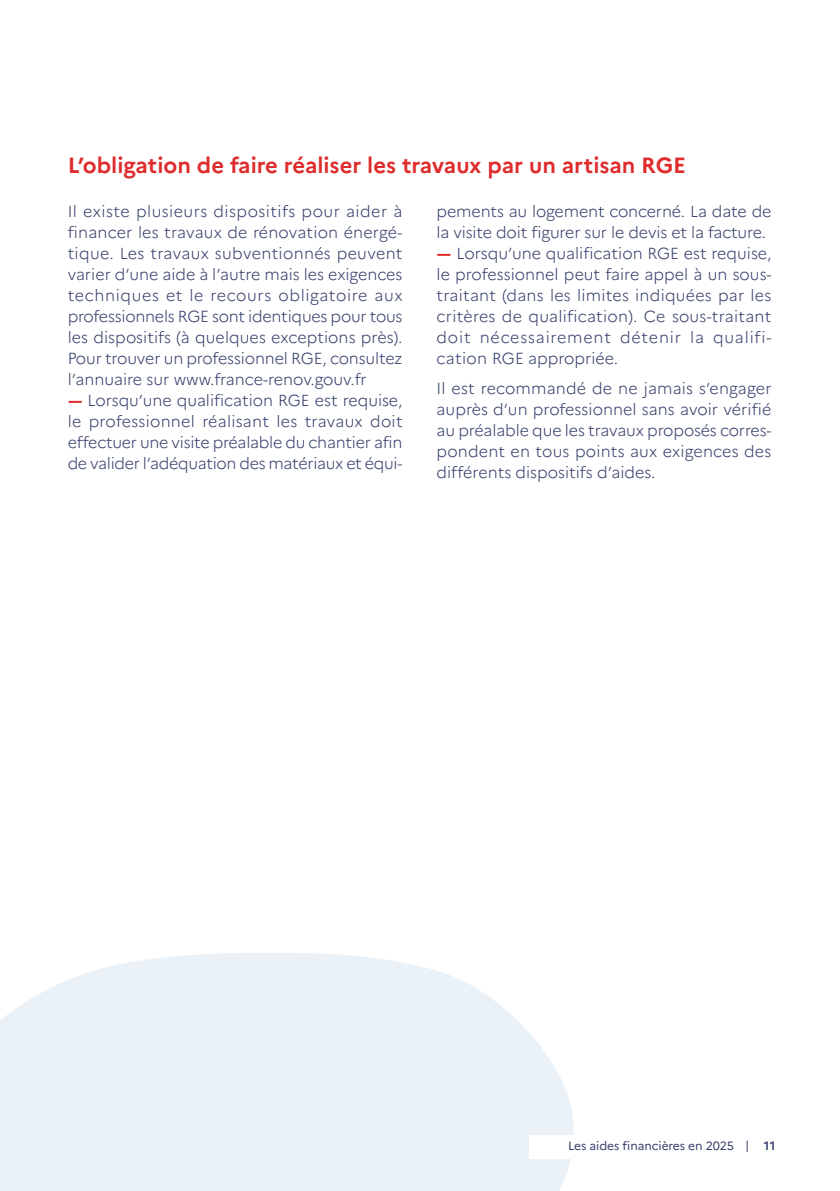
<style>
.page{position:relative;width:840px;height:1191px;background:#fff}
.page>*{position:absolute;margin:0;border:0;box-sizing:border-box;transform-origin:0 0}
.t1{font:700 22px "Marianne";color:#df2c2d}
.t2{font:300 16px/21px "Marianne";color:#353f6b}
.t3{font:12px "Marianne";letter-spacing:-.005em;color:#353f6b}
.t4{font:700 12px "Marianne";color:#353f6b}
.s1{font-weight:700;font-size:16.2px;color:#df2c2d}
</style>
<div class="page">
<svg style="left:0;top:953px;width:574px;height:238px;background:#ecf3f7"></svg>
<div style="left:529px;top:1135px;width:255px;height:23px;background:#fff"></div>
<svg style="left:746px;top:1140px;width:1px;height:12px"></svg>
<h1 class="t1" style="left:68px;top:148px;width:619px">L’obligation de faire réaliser les travaux par un artisan RGE</h1>
<p class="t2" style="left:68px;top:199px;width:336px">Il existe plusieurs dispositifs pour aider à financer les travaux de rénovation énergé&shy;tique. Les travaux subventionnés peuvent varier d’une aide à l’autre mais les exigences techniques et le recours obligatoire aux professionnels RGE sont identiques pour tous les dispositifs (à quelques exceptions près).<br>Pour trouver un professionnel RGE, consultez l’annuaire sur www.france-renov.gouv.fr <span class="s1">-</span>Lorsqu’une qualification RGE est requise, le professionnel réalisant les travaux doit effectuer une visite préalable du chantier afin de valider l’adéquation des matériaux et équi-</p>
<p class="t2" style="left:436px;top:199px;width:336px">pements au logement concerné. La date de la visite doit figurer sur le devis et la facture. <span class="s1">-</span>Lorsqu’une qualification RGE est requise, le professionnel peut faire appel à un sous&shy;traitant (dans les limites indiquées par les critères de qualification). Ce sous-traitant doit nécessairement détenir la qualifi-- cation RGE appropriée.</p>
<p class="t2" style="left:436px;top:376px;width:336px;text-align:justify">Il est recommandé de ne jamais s’engager auprès d’un professionnel sans avoir vérifié au préalable que les travaux proposés corres&shy;pondent en tous points aux exigences des différents dispositifs d’aides.</p>
<p class="t3" style="left:568px;top:1137px;width:167px">Les aides financières en 2025</p>
<p class="t4" style="left:763px;top:1136px;width:13px">11</p>
</div>
